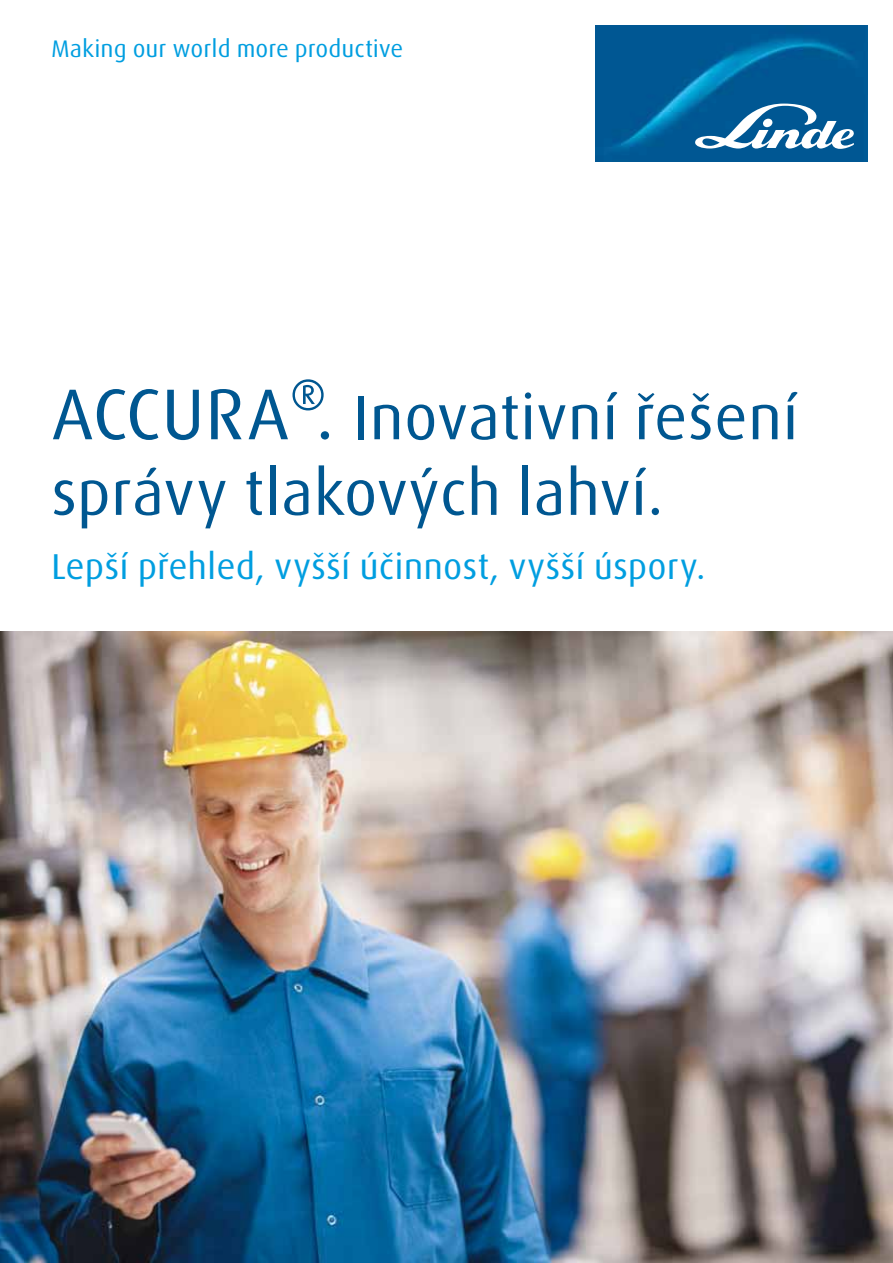
<style>
.page{position:relative;width:893px;height:1263px;background:#fff}
.page>*{position:absolute;margin:0;border:0;box-sizing:border-box;transform-origin:0 0}
.t1{font:63px/75.6px "Linde Dax Global";color:#005791}
.t2{font:36px "Linde Dax Global";color:#009ee0}
.t3{font:24px "Linde Dax Global";color:#009ee0}
.s1{font-size:72px}
</style>
<div class="page">
<img style="left:595px;top:26px;width:272px;height:136px">
<svg style="left:695px;top:104px;width:160px;height:45px"></svg>
<img style="left:0;top:631px;width:893px;height:632px">
<p class="t3" style="left:51px;top:35px;width:354px">Making our world more productive</p>
<p class="t1" style="left:51px;top:380px;width:749px"><span class="s1">ACCURA®.</span> Inovativní řešení správy tlakových lahví.</p>
<p class="t2" style="left:51px;top:546px;width:656px">Lepší přehled, vyšší účinnost, vyšší úspory.</p>
</div>
